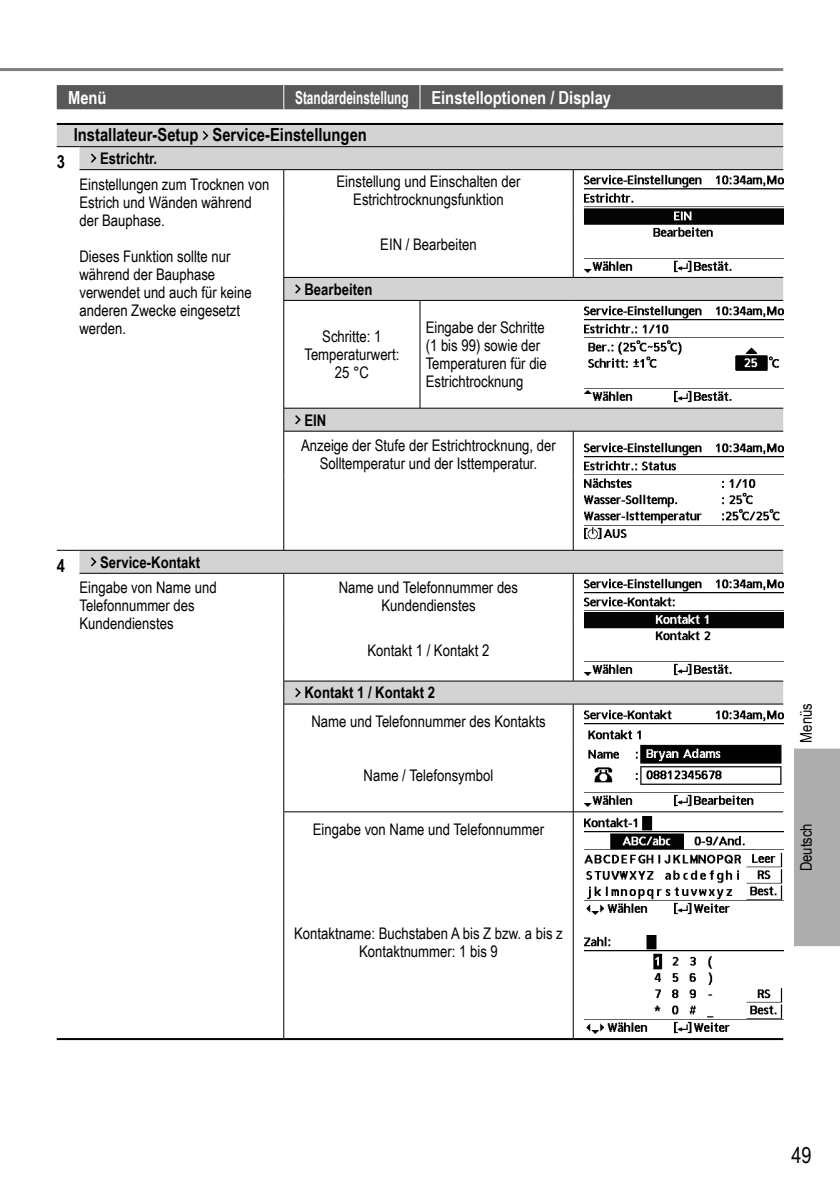
<style>
.page{position:relative;width:840px;height:1191px;background:#fff}
.page>*{position:absolute;margin:0;border:0;box-sizing:border-box;transform-origin:0 0}
.t1{font:22px "Arial Narrow";color:#000}
.t2{font:700 18px "Arial Narrow";color:#000}
.t3{font:700 18px "Arial Narrow";color:#fff}
.t4{font:700 18px "Arial Narrow";color:#fff;scale:.8 1}
.t5{font:16px/18px "Arial Narrow";color:#000;text-align:center}
.t6{font:700 16px "Arial Narrow";color:#000}
</style>
<div class="page">
<hr style="left:0;top:68px;width:782px;height:3px;background:#808080">
<div style="left:794px;top:748px;width:45px;height:198px;background:#adadad"></div>
<div style="left:57px;top:85px;width:726px;height:24px;background:#585858"></div>
<svg style="left:57px;top:125px;width:725px;height:578px"></svg>
<hr style="left:572px;top:211px;width:1px;height:66px;background:#000">
<hr style="left:572px;top:476px;width:1px;height:74px;background:#000">
<hr style="left:572px;top:618px;width:1px;height:63px;background:#000">
<hr style="left:572px;top:738px;width:1px;height:73px;background:#000">
<hr style="left:572px;top:846px;width:1px;height:192px;background:#000">
<hr style="left:57px;top:1038px;width:226px;height:2px;background:#000">
<hr style="left:573px;top:1038px;width:209px;height:2px;background:#000">
<hr style="left:283px;top:170px;width:1px;height:41px;background:#000">
<hr style="left:283px;top:211px;width:1px;height:66px;background:#000">
<svg style="left:283px;top:278px;width:1px;height:22px"></svg>
<hr style="left:283px;top:301px;width:1px;height:107px;background:#000">
<hr style="left:283px;top:573px;width:1px;height:45px;background:#000">
<hr style="left:283px;top:618px;width:1px;height:63px;background:#000">
<svg style="left:283px;top:681px;width:1px;height:22px"></svg>
<hr style="left:283px;top:704px;width:1px;height:34px;background:#000">
<hr style="left:283px;top:738px;width:1px;height:73px;background:#000">
<hr style="left:283px;top:1038px;width:290px;height:2px;background:#000">
<hr style="left:572px;top:170px;width:1px;height:41px;background:#000">
<hr style="left:419px;top:301px;width:1px;height:107px;background:#000">
<hr style="left:572px;top:573px;width:1px;height:45px;background:#000">
<hr style="left:572px;top:704px;width:1px;height:34px;background:#000">
<hr style="left:79px;top:169px;width:204px;height:1px;background:#000">
<hr style="left:79px;top:573px;width:204px;height:1px;background:#000">
<hr style="left:283px;top:169px;width:290px;height:1px;background:#000">
<hr style="left:283px;top:300px;width:290px;height:1px;background:#000">
<hr style="left:283px;top:573px;width:290px;height:1px;background:#000">
<hr style="left:283px;top:703px;width:290px;height:1px;background:#000">
<hr style="left:573px;top:169px;width:209px;height:1px;background:#000">
<hr style="left:573px;top:300px;width:209px;height:1px;background:#000">
<hr style="left:573px;top:573px;width:209px;height:1px;background:#000">
<hr style="left:573px;top:703px;width:209px;height:1px;background:#000">
<svg style="left:57px;top:146px;width:22px;height:1px"></svg>
<svg style="left:57px;top:550px;width:22px;height:1px"></svg>
<hr style="left:283px;top:408px;width:499px;height:1px;background:#000">
<hr style="left:57px;top:123px;width:725px;height:2px;background:#000">
<hr style="left:79px;top:146px;width:703px;height:1px;background:#000">
<hr style="left:283px;top:277px;width:499px;height:1px;background:#000">
<hr style="left:79px;top:550px;width:703px;height:1px;background:#000">
<hr style="left:283px;top:680px;width:499px;height:1px;background:#000">
<svg style="left:283px;top:408px;width:1px;height:23px"></svg>
<hr style="left:283px;top:431px;width:137px;height:1px;background:#000">
<hr style="left:283px;top:431px;width:1px;height:45px;background:#000">
<hr style="left:420px;top:431px;width:362px;height:1px;background:#000">
<hr style="left:572px;top:431px;width:1px;height:45px;background:#000">
<hr style="left:283px;top:476px;width:1px;height:74px;background:#000">
<hr style="left:283px;top:811px;width:137px;height:1px;background:#000">
<hr style="left:283px;top:812px;width:1px;height:34px;background:#000">
<hr style="left:420px;top:811px;width:362px;height:1px;background:#000">
<hr style="left:572px;top:812px;width:1px;height:34px;background:#000">
<hr style="left:283px;top:846px;width:1px;height:192px;background:#000">
<svg style="left:201px;top:129px;width:8px;height:13px"></svg>
<svg style="left:89px;top:152px;width:8px;height:12px"></svg>
<img style="left:584px;top:174px;width:198px;height:99px">
<svg style="left:293px;top:283px;width:9px;height:12px"></svg>
<img style="left:584px;top:305px;width:198px;height:99px">
<svg style="left:293px;top:413px;width:9px;height:13px"></svg>
<img style="left:584px;top:441px;width:198px;height:99px">
<svg style="left:89px;top:555px;width:8px;height:13px"></svg>
<img style="left:584px;top:577px;width:198px;height:100px">
<svg style="left:293px;top:686px;width:9px;height:13px"></svg>
<img style="left:584px;top:709px;width:198px;height:98px">
<img style="left:584px;top:816px;width:198px;height:99px">
<img style="left:584px;top:935px;width:198px;height:99px">
<p class="t3" style="left:68px;top:87px;width:40px">Menü</p>
<p class="t4" style="left:295px;top:87px;width:143px">Standardeinstellung</p>
<p class="t3" style="left:431px;top:87px;width:181px">Einstelloptionen / Display</p>
<p class="t2" style="left:74px;top:124px;width:294px">Installateur-Setup Service-Einstellungen</p>
<p class="t2" style="left:57px;top:151px;width:10px">3</p>
<p class="t6" style="left:100px;top:149px;width:58px">Estrichtr.</p>
<p class="t5" style="left:79px;top:175px;width:191px;text-align:left">Einstellungen zum Trocknen von<br>Estrich und Wänden während der Bauphase.</p>
<p class="t5" style="left:79px;top:247px;width:174px;text-align:left">Dieses Funktion sollte nur während der Bauphase verwendet und auch für keine anderen Zwecke eingesetzt werden.</p>
<p class="t5" style="left:336px;top:172px;width:185px">Einstellung und Einschalten der<br>Estrichtrocknungsfunktion</p>
<p class="t5" style="left:380px;top:235px;width:98px">EIN / Bearbeiten</p>
<p class="t6" style="left:304px;top:280px;width:69px">Bearbeiten</p>
<p class="t5" style="left:304px;top:327px;width:96px">Schritte: 1<br>Temperaturwert:<br>25 °C</p>
<p class="t5" style="left:425px;top:318px;width:123px;text-align:left">Eingabe der Schritte (1 bis 99) sowie der<br>Temperaturen für die<br>Estrichtrocknung</p>
<p class="t6" style="left:304px;top:410px;width:23px">EIN</p>
<p class="t5" style="left:301px;top:436px;width:256px">Anzeige der Stufe der Estrichtrocknung, der<br>Solltemperatur und der Isttemperatur.</p>
<p class="t2" style="left:57px;top:555px;width:10px">4</p>
<p class="t6" style="left:100px;top:552px;width:101px">Service-Kontakt</p>
<p class="t5" style="left:79px;top:578px;width:139px;text-align:left">Eingabe von Name und<br>Telefonnummer des<br>Kundendienstes</p>
<p class="t5" style="left:338px;top:578px;width:181px">Name und Telefonnummer des<br>Kundendienstes</p>
<p class="t5" style="left:367px;top:641px;width:123px">Kontakt 1 / Kontakt 2</p>
<p class="t6" style="left:304px;top:683px;width:132px">Kontakt 1 / Kontakt 2</p>
<p class="t5" style="left:311px;top:712px;width:235px">Name und Telefonnummer des Kontakts</p>
<p class="t5" style="left:363px;top:766px;width:131px">Name / Telefonsymbol</p>
<p class="t5" style="left:313px;top:820px;width:232px">Eingabe von Name und Telefonnummer</p>
<p class="t5" style="left:294px;top:924px;width:270px">Kontaktname: Buchstaben A bis Z bzw. a bis z<br>Kontaktnummer: 1 bis 9</p>
<p class="t5" style="left:796px;top:742px;width:41px;rotate:-90deg">Menüs</p>
<p class="t5" style="left:796px;top:871px;width:50px;rotate:-90deg">Deutsch</p>
<h1 class="t1" style="left:791px;top:1142px;width:22px">49</h1>
</div>
